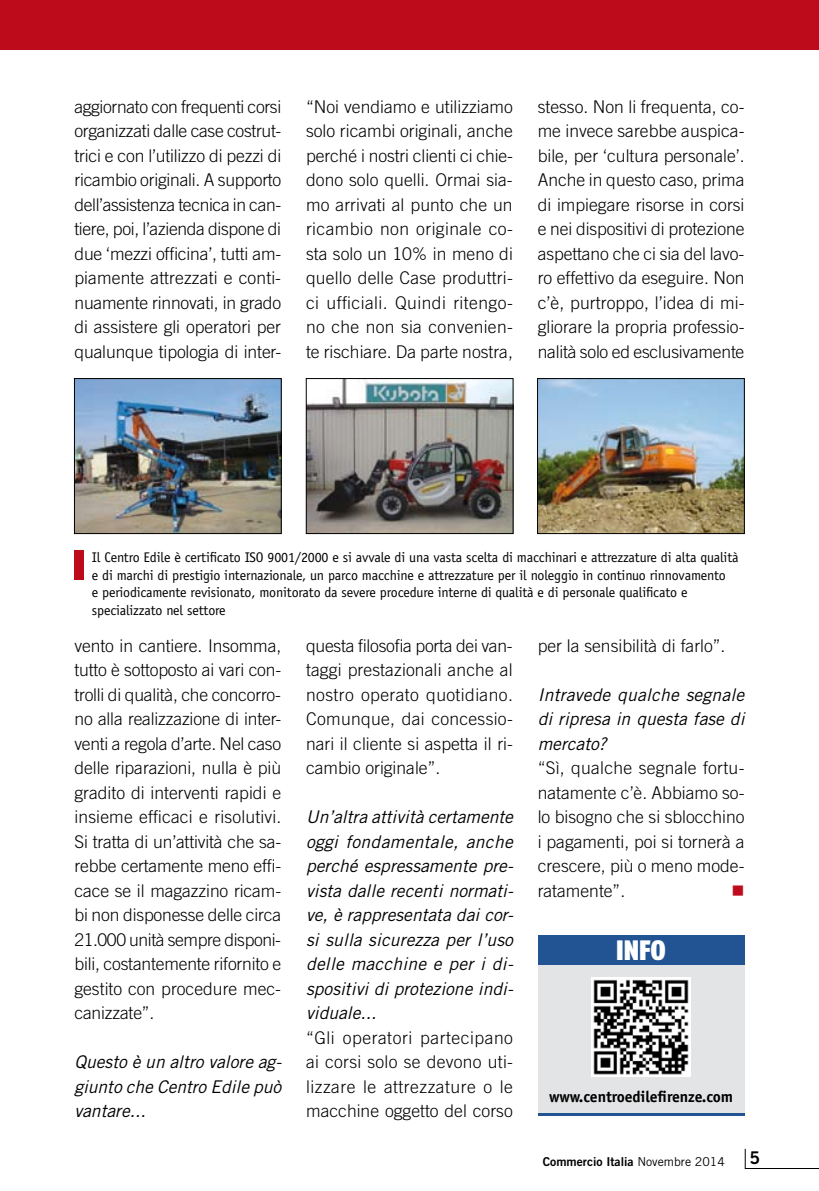
<style>
.page{position:relative;width:819px;height:1191px;background:#fff}
.page>*{position:absolute;margin:0;border:0;box-sizing:border-box;transform-origin:0 0}
.t1{font:900 28px "Fago Co";color:#fff}
.t2{font:300 17.5px/24.5px "Trade Gothic LT Std";color:#000;text-align:justify}
.t3{font:italic 17.5px/24.5px "Trade Gothic LT Std";color:#000;text-align:justify}
.t4{font:17.5px "Trade Gothic LT Std Bd 2";color:#000}
.t5{font:17.5px "Wingdings";color:#bd0b1c}
.t6{font:700 15.75px "Officina Sans Std";letter-spacing:-.01em;color:#000}
.t7{font:14px/17.5px "Officina Sans Std";letter-spacing:-.01em;color:#000}
.t8{font:12.25px "Trade Gothic LT Std Bd 2";color:#000}
.s1{font-family:"Trade Gothic LT Std"}
</style>
<div class="page">
<svg style="left:744px;top:1148px;width:2px;height:20px"></svg>
<div style="left:0;top:0;width:819px;height:50px;background:#bd0b1c"></div>
<div style="left:537px;top:964px;width:207px;height:150px;background:#e3e4e5"></div>
<div style="left:537px;top:935px;width:207px;height:29px;background:#225494"></div>
<hr style="left:537px;top:1112px;width:207px;height:3px;background:#225494">
<img style="left:591px;top:977px;width:99px;height:99px">
<img style="left:76px;top:380px;width:203px;height:152px">
<div style="left:74px;top:378px;width:207px;height:156px;border:1px solid #000"></div>
<img style="left:308px;top:380px;width:203px;height:152px">
<div style="left:306px;top:378px;width:207px;height:156px;border:1px solid #000"></div>
<img style="left:539px;top:380px;width:203px;height:152px">
<div style="left:537px;top:378px;width:207px;height:156px;border:1px solid #000"></div>
<div style="left:74px;top:550px;width:10px;height:30px;background:#bd0b1c"></div>
<p class="t2" style="left:74px;top:94px;width:208px">aggiornato con frequenti corsi organizzati dalle case costrut&shy;trici e con l’utilizzo di pezzi di ricambio originali. A supporto dell’assistenza tecnica in can&shy;tiere, poi, l’azienda dispone di due ‘mezzi officina’, tutti am&shy;piamente attrezzati e conti&shy;nuamente rinnovati, in grado di assistere gli operatori per qualunque tipologia di inter-</p>
<p class="t2" style="left:306px;top:94px;width:208px">“Noi vendiamo e utilizziamo solo ricambi originali, anche perché i nostri clienti ci chie&shy;dono solo quelli. Ormai sia&shy;mo arrivati al punto che un ricambio non originale co&shy;sta solo un 10% in meno di quello delle Case produttri&shy;ci ufficiali. Quindi ritengo&shy;no che non sia convenien&shy;te rischiare. Da parte nostra,</p>
<p class="t2" style="left:537px;top:94px;width:208px">stesso. Non li frequenta, co&shy;me invece sarebbe auspica&shy;bile, per ‘cultura personale’.<br>Anche in questo caso, prima di impiegare risorse in corsi e nei dispositivi di protezione aspettano che ci sia del lavo&shy;ro effettivo da eseguire. Non c’è, purtroppo, l’idea di mi&shy;gliorare la propria professio&shy;nalità solo ed esclusivamente</p>
<p class="t7" style="left:92px;top:548px;width:648px">Il Centro Edile è certificato ISO 9001/2000 e si avvale di una vasta scelta di macchinari e attrezzature di alta qualità e di marchi di prestigio internazionale, un parco macchine e attrezzature per il noleggio in continuo rinnovamento<br>e periodicamente revisionato, monitorato da severe procedure interne di qualità e di personale qualificato e specializzato nel settore</p>
<p class="t2" style="left:74px;top:633px;width:208px">vento in cantiere. Insomma, tutto è sottoposto ai vari con&shy;trolli di qualità, che concorro&shy;no alla realizzazione di inter&shy;venti a regola d’arte. Nel caso delle riparazioni, nulla è più gradito di interventi rapidi e insieme efficaci e risolutivi.<br>Si tratta di un’attività che sa&shy;rebbe certamente meno effi&shy;cace se il magazzino ricam&shy;bi non disponesse delle circa 21.000 unità sempre disponi&shy;bili, costantemente rifornito e gestito con procedure mec&shy;canizzate”.</p>
<p class="t3" style="left:74px;top:1050px;width:209px">Questo è un altro valore ag&shy;giunto che Centro Edile può vantare...</p>
<p class="t2" style="left:306px;top:633px;width:208px">questa filosofia porta dei van&shy;taggi prestazionali anche al nostro operato quotidiano.<br>Comunque, dai concessio&shy;nari il cliente si aspetta il ri&shy;cambio originale”.</p>
<p class="t3" style="left:306px;top:805px;width:209px">Un’altra attività certamente oggi fondamentale, anche perché espressamente pre&shy;vista dalle recenti normati&shy;ve, è rappresentata dai cor&shy;si sulla sicurezza per l’uso delle macchine e per i di&shy;spositivi di protezione indi&shy;viduale...</p>
<p class="t2" style="left:306px;top:1025px;width:208px">“Gli operatori partecipano ai corsi solo se devono uti&shy;lizzare le attrezzature o le macchine oggetto del corso</p>
<p class="t2" style="left:537px;top:633px;width:189px">per la sensibilità di farlo”.</p>
<p class="t3" style="left:537px;top:682px;width:208px">Intravede qualche segnale di ripresa in questa fase di mercato?</p>
<p class="t2" style="left:537px;top:755px;width:208px">“Sì, qualche segnale fortu&shy;natamente c’è. Abbiamo so&shy;lo bisogno che si sblocchino i pagamenti, poi si tornerà a crescere, più o meno mode&shy;ratamente”.</p>
<p class="t5" style="left:731px;top:881px;width:15px">■</p>
<h1 class="t1" style="left:616px;top:933px;width:51px">INFO</h1>
<p class="t6" style="left:549px;top:1086px;width:186px">www.centroedilefirenze.com</p>
<p class="t8" style="left:543px;top:1153px;width:183px">Commercio Italia <span class="s1">Novembre 2014</span></p>
<p class="t4" style="left:749px;top:1147px;width:12px">5</p>
</div>
